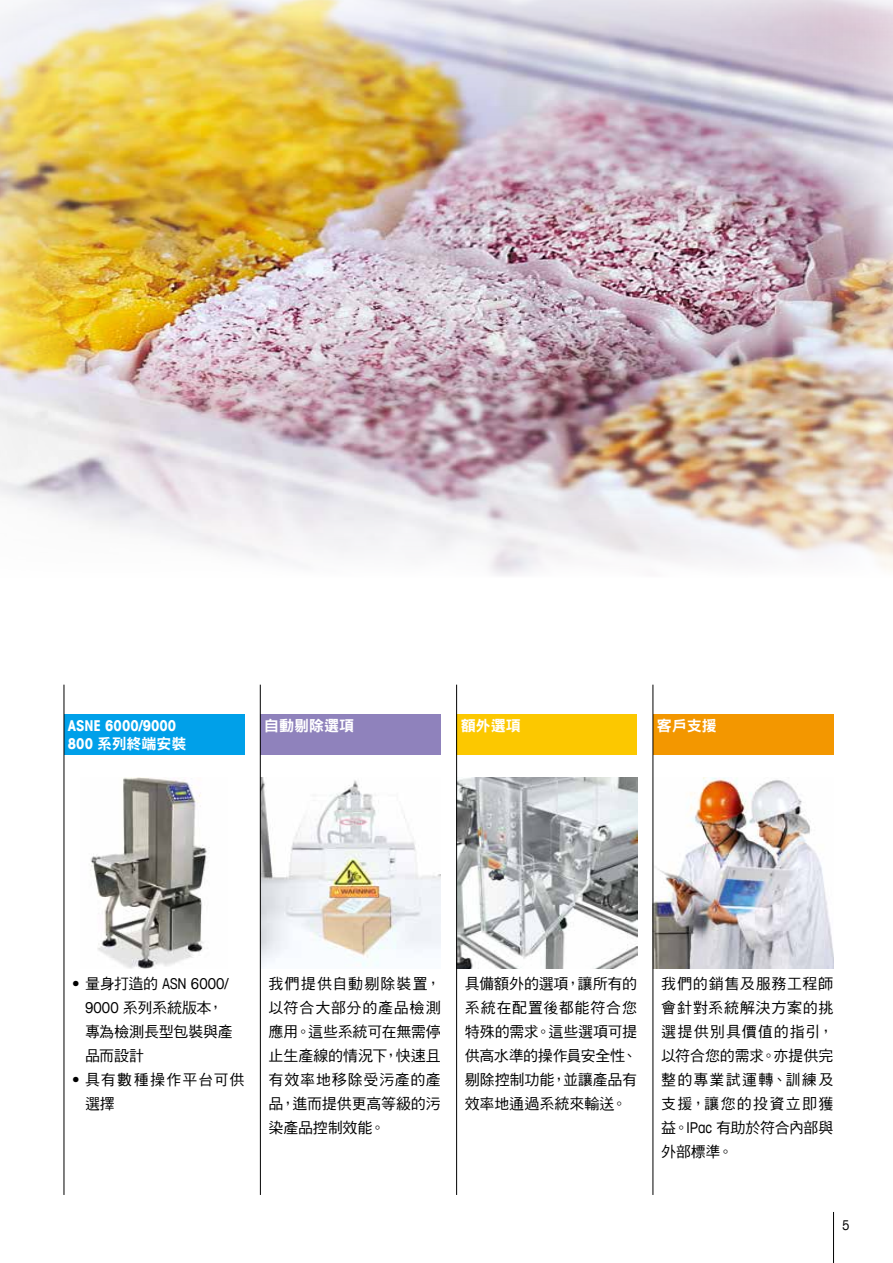
<style>
.page{position:relative;width:893px;height:1263px;background:#fff}
.page>*{position:absolute;margin:0;border:0;box-sizing:border-box;transform-origin:0 0}
.t1{font:15px/24px "DF Hei Std W5";letter-spacing:-.005em;color:#000;text-align:justify}
.t2{font:15px "DF Hei Std W9";color:#fff}
.t3{font:condensed 15px "Avant Garde Com";letter-spacing:.01em;color:#000}
.t4{font:15px/24px "DF Hei Std W5";letter-spacing:.065em;color:#000}
.t5{font:700 condensed 15px "Avant Garde Com";color:#fff}
.t6{font:condensed 13.5px "Avant Garde Com";color:#000}
.s1{font-family:"Avant Garde Com";font-weight:700;font-stretch:condensed}
.s2{font-family:"DF Hei Std W5";font-stretch:normal}
.s3{font-family:"Avant Garde Com";font-stretch:condensed}
</style>
<div class="page">
<hr style="left:833px;top:1212px;width:1px;height:51px;background:#000">
<img style="left:0;top:0;width:893px;height:576px">
<div style="left:260px;top:714px;width:181px;height:40px;background:#8f82bc"></div>
<img style="left:261px;top:777px;width:180px;height:190px">
<hr style="left:260px;top:685px;width:1px;height:510px;background:#000">
<div style="left:456px;top:714px;width:181px;height:40px;background:#fcc800"></div>
<img style="left:457px;top:777px;width:180px;height:192px">
<hr style="left:456px;top:685px;width:1px;height:510px;background:#000">
<div style="left:653px;top:714px;width:180px;height:40px;background:#f39700"></div>
<img style="left:654px;top:777px;width:179px;height:192px">
<hr style="left:653px;top:685px;width:1px;height:510px;background:#000">
<div style="left:64px;top:714px;width:180px;height:40px;background:#00a0e9"></div>
<hr style="left:64px;top:685px;width:1px;height:510px;background:#000">
<img style="left:90px;top:777px;width:120px;height:192px">
<p class="t5" style="left:68px;top:716px;width:110px">ASNE 6000/9000</p>
<p class="t2" style="left:68px;top:735px;width:120px"><span class="s1">800</span> 系列終端安裝</p>
<p class="t2" style="left:264px;top:717px;width:91px">自動剔除選項</p>
<p class="t2" style="left:461px;top:717px;width:61px">額外選項</p>
<p class="t2" style="left:657px;top:717px;width:61px">客戶支援</p>
<p class="t3" style="left:72px;top:974px;width:158px">• <span class="s2">量身打造的</span> ASN 6000/</p>
<p class="t1" style="left:85px;top:995px;width:149px;text-align:left"><span class="s3">9000</span> 系列系統版本，專為檢測長型包裝與產品而設計</p>
<p class="t4" style="left:85px;top:1067px;width:161px;text-indent:-13px"><span class="s3">•</span> 具有數種操作平台可供選擇</p>
<p class="t1" style="left:269px;top:971px;width:174px">我們提供自動剔除裝置，以符合大部分的產品檢測應用。這些系統可在無需停止生產線的情況下，快速且有效率地移除受污產的產品，進而提供更高等級的污染產品控制效能。</p>
<p class="t1" style="left:465px;top:971px;width:174px">具備額外的選項，讓所有的系統在配置後都能符合您特殊的需求。這些選項可提供高水準的操作員安全性、剔除控制功能，並讓產品有效率地通過系統來輸送。</p>
<p class="t1" style="left:661px;top:971px;width:174px">我們的銷售及服務工程師會針對系統解決方案的挑選提供別具價值的指引，以符合您的需求。亦提供完整的專業試運轉、訓練及支援，讓您的投資立即獲益。<span class="s3">IPac</span> 有助於符合內部與外部標準。</p>
<p class="t6" style="left:842px;top:1217px;width:9px">5</p>
</div>
